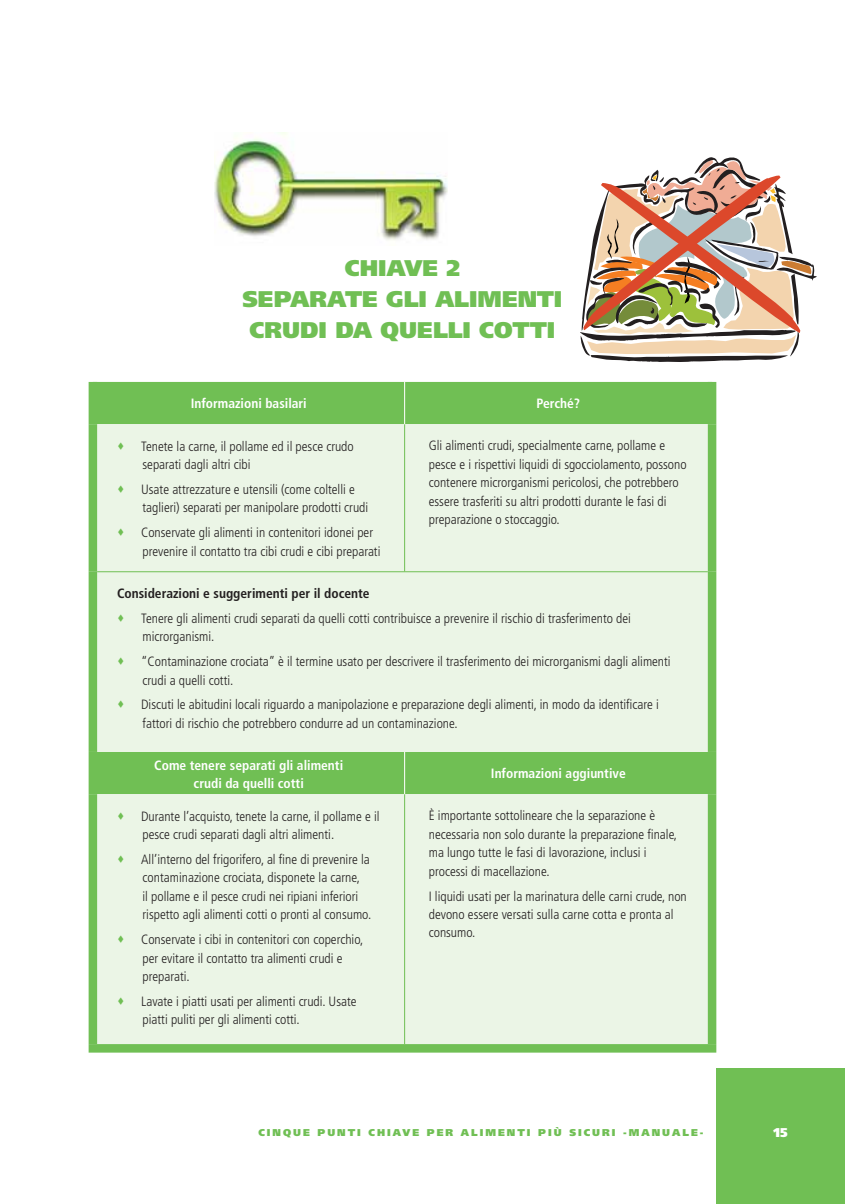
<style>
.page{position:relative;width:845px;height:1204px;background:#fff}
.page>*{position:absolute;margin:0;border:0;box-sizing:border-box;transform-origin:0 0}
.t1{font:900 22.75px/31.2px "Frutiger";color:#70bf54;text-align:center}
.t2{font:300 condensed 13.47px/18.4px "Frutiger";color:#231f20}
.t3{font:700 condensed 13.47px/17.8px "Frutiger";color:#fff;text-align:center}
.t4{font:700 condensed 13.47px "Frutiger";color:#231f20}
.t5{font:900 12.78px "Frutiger";color:#fff}
.t6{font:900 9.97px "Frutiger";letter-spacing:.2em;color:#70bf54}
</style>
<div class="page">
<div style="left:715px;top:1069px;width:129px;height:135px;background:#70bf54"></div>
<div style="left:97px;top:382px;width:610px;height:42px;background:#70bf54"></div>
<svg style="left:97px;top:424px;width:610px;height:620px;background:#e2f1db"></svg>
<div style="left:89px;top:382px;width:8px;height:42px;background:#70bf54"></div>
<div style="left:707px;top:382px;width:9px;height:42px;background:#70bf54"></div>
<div style="left:89px;top:424px;width:8px;height:148px;background:#70bf54"></div>
<div style="left:707px;top:424px;width:9px;height:148px;background:#70bf54"></div>
<div style="left:89px;top:572px;width:8px;height:180px;background:#70bf54"></div>
<div style="left:707px;top:572px;width:9px;height:180px;background:#70bf54"></div>
<div style="left:89px;top:752px;width:8px;height:42px;background:#70bf54"></div>
<div style="left:707px;top:752px;width:9px;height:42px;background:#70bf54"></div>
<hr style="left:404px;top:424px;width:1px;height:147px;background:#70bf54">
<hr style="left:97px;top:571px;width:610px;height:1px;background:#70bf54">
<div style="left:89px;top:794px;width:8px;height:250px;background:#70bf54"></div>
<div style="left:707px;top:794px;width:9px;height:250px;background:#70bf54"></div>
<div style="left:89px;top:1044px;width:627px;height:8px;background:#70bf54"></div>
<hr style="left:404px;top:794px;width:1px;height:250px;background:#70bf54">
<hr style="left:404px;top:382px;width:1px;height:42px;background:#fff">
<hr style="left:404px;top:752px;width:1px;height:42px;background:#fff">
<svg style="left:580px;top:157px;width:236px;height:205px"></svg>
<img style="left:214px;top:132px;width:233px;height:108px">
<svg style="left:118px;top:442px;width:5px;height:7px"></svg>
<svg style="left:118px;top:485px;width:5px;height:8px"></svg>
<svg style="left:118px;top:529px;width:5px;height:7px"></svg>
<svg style="left:118px;top:614px;width:5px;height:7px"></svg>
<svg style="left:118px;top:657px;width:5px;height:8px"></svg>
<svg style="left:118px;top:701px;width:5px;height:7px"></svg>
<svg style="left:118px;top:812px;width:5px;height:7px"></svg>
<svg style="left:118px;top:855px;width:5px;height:8px"></svg>
<svg style="left:118px;top:935px;width:5px;height:8px"></svg>
<svg style="left:118px;top:997px;width:5px;height:7px"></svg>
<h1 class="t1" style="left:242px;top:254px;width:321px">CHIAVE 2<br>SEPARATE GLI ALIMENTI<br>CRUDI DA QUELLI COTTI</h1>
<p class="t3" style="left:190px;top:395px;width:118px">Informazioni basilari</p>
<p class="t3" style="left:536px;top:395px;width:45px">Perché?</p>
<p class="t2" style="left:141px;top:438px;width:214px">Tenete la carne, il pollame ed il pesce crudo separati dagli altri cibi</p>
<p class="t2" style="left:141px;top:481px;width:228px">Usate attrezzature e utensili (come coltelli e taglieri) separati per manipolare prodotti crudi</p>
<p class="t2" style="left:141px;top:524px;width:241px">Conservate gli alimenti in contenitori idonei per prevenire il contatto tra cibi crudi e cibi preparati</p>
<p class="t2" style="left:428px;top:437px;width:259px">Gli alimenti crudi, specialmente carne, pollame e pesce e i rispettivi liquidi di sgocciolamento, possono contenere microrganismi pericolosi, che potrebbero essere trasferiti su altri prodotti durante le fasi di preparazione o stoccaggio.</p>
<p class="t4" style="left:117px;top:588px;width:254px">Considerazioni e suggerimenti per il docente</p>
<p class="t2" style="left:141px;top:610px;width:491px">Tenere gli alimenti crudi separati da quelli cotti contribuisce a prevenire il rischio di trasferimento dei microrganismi.</p>
<p class="t2" style="left:141px;top:653px;width:530px">“Contaminazione crociata” è il termine usato per descrivere il trasferimento dei microrganismi dagli alimenti crudi a quelli cotti.</p>
<p class="t2" style="left:141px;top:696px;width:519px">Discuti le abitudini locali riguardo a manipolazione e preparazione degli alimenti, in modo da identificare i fattori di rischio che potrebbero condurre ad un contaminazione.</p>
<p class="t3" style="left:154px;top:757px;width:190px">Come tenere separati gli alimenti crudi da quelli cotti</p>
<p class="t3" style="left:490px;top:765px;width:136px">Informazioni aggiuntive</p>
<p class="t2" style="left:141px;top:808px;width:240px">Durante l’acquisto, tenete la carne, il pollame e il pesce crudi separati dagli altri alimenti.</p>
<p class="t2" style="left:141px;top:851px;width:231px">All’interno del frigorifero, al fine di prevenire la contaminazione crociata, disponete la carne,<br>il pollame e il pesce crudi nei ripiani inferiori rispetto agli alimenti cotti o pronti al consumo.</p>
<p class="t2" style="left:141px;top:931px;width:224px">Conservate i cibi in contenitori con coperchio, per evitare il contatto tra alimenti crudi e preparati.</p>
<p class="t2" style="left:141px;top:993px;width:217px">Lavate i piatti usati per alimenti crudi. Usate piatti puliti per gli alimenti cotti.</p>
<p class="t2" style="left:428px;top:807px;width:250px">È importante sottolineare che la separazione è necessaria non solo durante la preparazione finale, ma lungo tutte le fasi di lavorazione, inclusi i processi di macellazione.</p>
<p class="t2" style="left:428px;top:888px;width:259px">I liquidi usati per la marinatura delle carni crude, non devono essere versati sulla carne cotta e pronta al consumo.</p>
<p class="t6" style="left:258px;top:1128px;width:446px">CINQUE PUNTI CHIAVE PER ALIMENTI PIÙ SICURI -MANUALE-</p>
<p class="t5" style="left:773px;top:1127px;width:16px">15</p>
</div>
